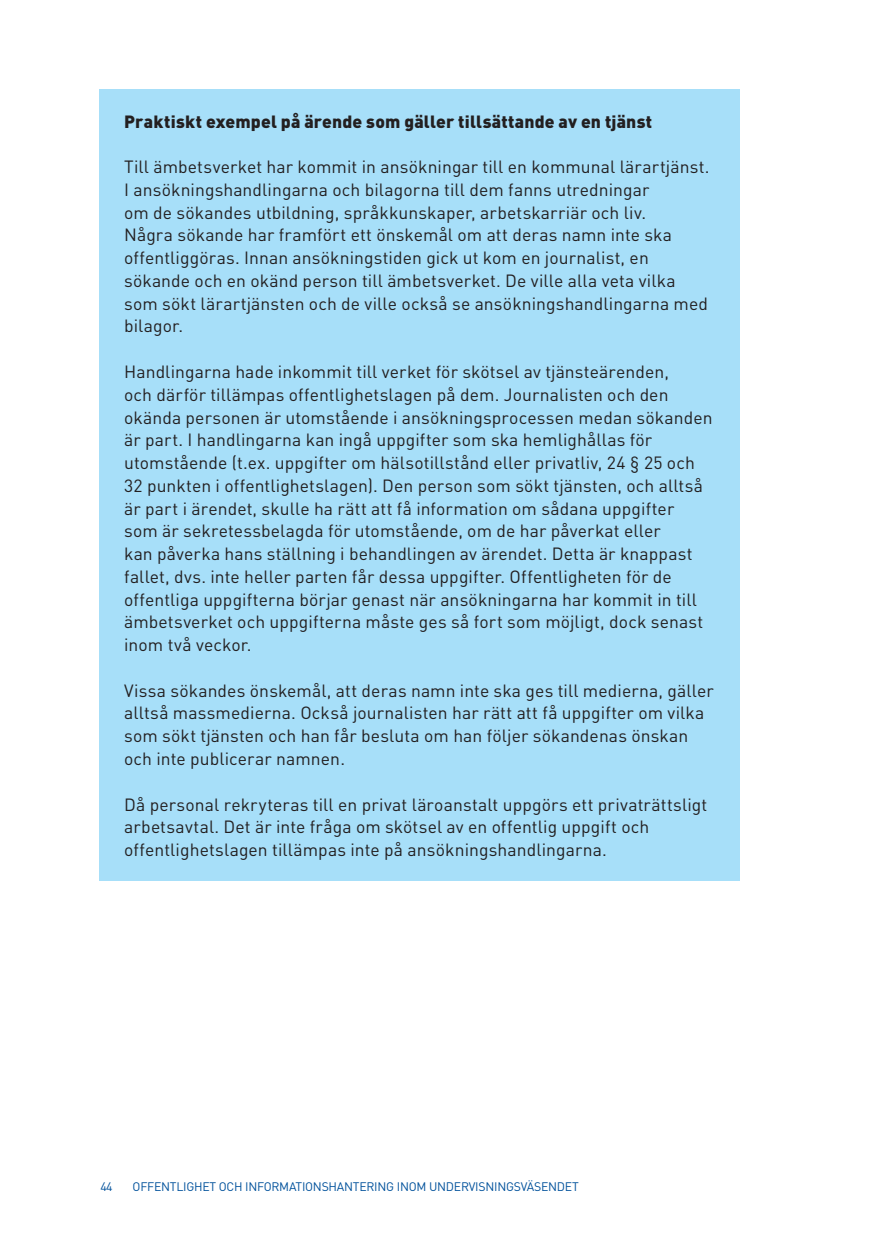
<style>
.page{position:relative;width:874px;height:1241px;background:#fff}
.page>*{position:absolute;margin:0;border:0;box-sizing:border-box;transform-origin:0 0}
.t1{font:17.5px/22.8px "DIN Pro";letter-spacing:.005em;color:#231f20}
.t2{font:900 17.5px "DIN Pro";letter-spacing:.01em;color:#231f20}
.t3{font:12.25px "DIN Pro";letter-spacing:-.02em;color:#01519b}
</style>
<div class="page">
<div style="left:99px;top:89px;width:640px;height:791px;background:#a7dff9"></div>
<p class="t2" style="left:124px;top:109px;width:529px">Praktiskt exempel på ärende som gäller tillsättande av en tjänst</p>
<p class="t1" style="left:124px;top:155px;width:586px">Till ämbetsverket har kommit in ansökningar till en kommunal lärartjänst.<br>I ansökningshandlingarna och bilagorna till dem fanns utredningar<br>om de sökandes utbildning, språkkunskaper, arbetskarriär och liv.<br>Några sökande har framfört ett önskemål om att deras namn inte ska offentliggöras. Innan ansökningstiden gick ut kom en journalist, en sökande och en okänd person till ämbetsverket. De ville alla veta vilka som sökt lärartjänsten och de ville också se ansökningshandlingarna med bilagor.</p>
<p class="t1" style="left:124px;top:359px;width:589px">Handlingarna hade inkommit till verket för skötsel av tjänsteärenden,<br>och därför tillämpas offentlighetslagen på dem. Journalisten och den okända personen är utomstående i ansökningsprocessen medan sökanden är part. I handlingarna kan ingå uppgifter som ska hemlighållas för utomstående (t.ex. uppgifter om hälsotillstånd eller privatliv, 24 § 25 och 32 punkten i offentlighetslagen). Den person som sökt tjänsten, och alltså är part i ärendet, skulle ha rätt att få information om sådana uppgifter<br>som är sekretessbelagda för utomstående, om de har påverkat eller<br>kan påverka hans ställning i behandlingen av ärendet. Detta är knappast fallet, dvs. inte heller parten får dessa uppgifter. Offentligheten för de offentliga uppgifterna börjar genast när ansökningarna har kommit in till ämbetsverket och uppgifterna måste ges så fort som möjligt, dock senast inom två veckor.</p>
<p class="t1" style="left:124px;top:678px;width:591px">Vissa sökandes önskemål, att deras namn inte ska ges till medierna, gäller alltså massmedierna. Också journalisten har rätt att få uppgifter om vilka som sökt tjänsten och han får besluta om han följer sökandenas önskan och inte publicerar namnen.</p>
<p class="t1" style="left:124px;top:792px;width:584px">Då personal rekryteras till en privat läroanstalt uppgörs ett privaträttsligt arbetsavtal. Det är inte fråga om skötsel av en offentlig uppgift och offentlighetslagen tillämpas inte på ansökningshandlingarna.</p>
<p class="t3" style="left:100px;top:1177px;width:14px">44</p>
<p class="t3" style="left:132px;top:1177px;width:447px">OFFENTLIGHET OCH INFORMATIONSHANTERING INOM UNDERVISNINGSVÄSENDET</p>
</div>
